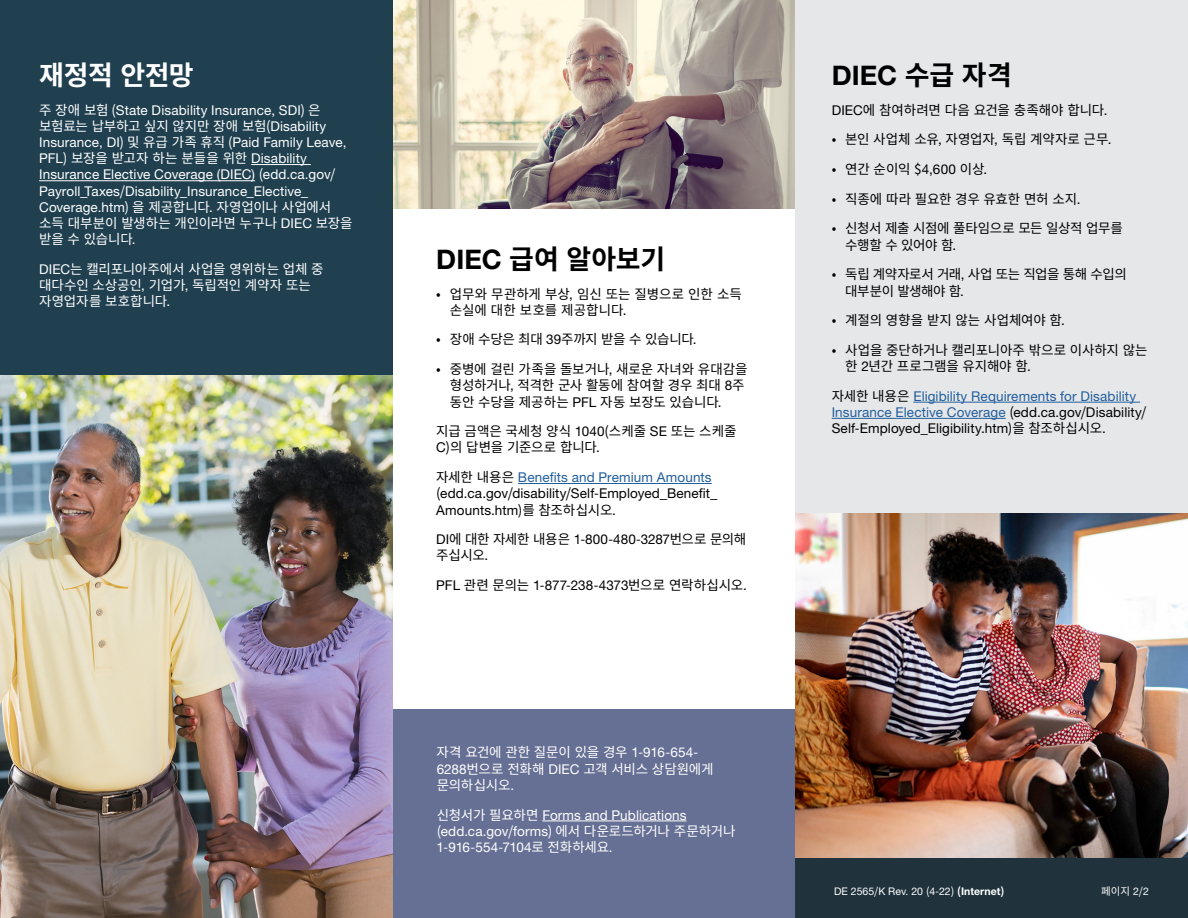
<style>
.page{position:relative;width:1188px;height:918px;background:#fff}
.page>*{position:absolute;margin:0;border:0;box-sizing:border-box;transform-origin:0 0}
.t1{font:700 27px "Source Han Sans KR";color:#000}
.t2{font:700 27px "Helvetica Neue LT Std";color:#000}
.t3{font:700 27px "Source Han Sans KR";letter-spacing:-.02em;color:#fff}
.t4{font:13.5px/16.2px "Source Han Sans KR";letter-spacing:-.015em;color:#000}
.t5{font:13.5px/16.2px "Helvetica Neue LT Std";letter-spacing:.01em;color:#fff}
.t6{font:13.5px/16.2px "Helvetica Neue LT Std";letter-spacing:.01em;color:#215e9e}
.t7{font:13.5px/16.2px "Source Han Sans KR";letter-spacing:-.015em;color:#fff}
.t8{font:13.5px/16.2px "Helvetica Neue LT Std";letter-spacing:.01em;color:#000}
.t9{font:10.5px "Helvetica Neue LT Std";color:#fff}
.t10{font:10.5px "Source Han Sans KR";color:#fff}
.s1{font-family:"Source Han Sans KR"}
.s2{font-family:"Helvetica Neue LT Std"}
.s3{color:#215e9e}
.s4{font-family:"Source Han Sans KR";color:#000}
.s5{color:#000}
.s6{font-family:"Source Han Sans KR";font-weight:700}
.s7{font-weight:700}
</style>
<div class="page">
<div style="left:0;top:0;width:393px;height:376px;background:#204050"></div>
<div style="left:391px;top:710px;width:406px;height:208px;background:#667094"></div>
<div style="left:795px;top:0;width:393px;height:554px;background:#e6e7e8"></div>
<hr style="left:913px;top:402px;width:227px;height:1px;background:#215e9e">
<hr style="left:832px;top:418px;width:174px;height:1px;background:#215e9e">
<hr style="left:542px;top:821px;width:145px;height:1px;background:#fff">
<hr style="left:251px;top:164px;width:60px;height:1px;background:#fff">
<hr style="left:39px;top:180px;width:216px;height:1px;background:#fff">
<img style="left:0;top:376px;width:393px;height:542px">
<img style="left:393px;top:0;width:402px;height:208px">
<hr style="left:518px;top:483px;width:194px;height:1px;background:#215e9e">
<img style="left:795px;top:513px;width:393px;height:346px">
<div style="left:795px;top:859px;width:393px;height:59px;background:#20323c"></div>
<h2 class="t3" style="left:39px;top:60px;width:156px">재정적 안전망</h2>
<p class="t5" style="left:39px;top:102px;width:315px"><span class="s1">주 장애 보험 (</span>State Disability Insurance, SDI<span class="s1">) 은 보험료는 납부하고 싶지 않지만 장애 보험(</span>Disability Insurance, DI<span class="s1">) 및 유급 가족 휴직 (</span>Paid Family Leave, PFL<span class="s1">) 보장을 받고자 하는 분들을 위한</span> Disability Insurance Elective Coverage (DIEC) <span class="s1">(</span>edd.ca.gov<span class="s1">/ </span>Payroll<span class="s1">_</span>Taxes<span class="s1">/</span>Disability<span class="s1">_</span>Insurance<span class="s1">_</span>Elective<span class="s1">_ </span>Coverage.htm<span class="s1">) 을 제공합니다</span>. <span class="s1">자영업이나 사업에서 소득 대부분이 발생하는 개인이라면 누구나</span> DIEC <span class="s1">보장을 받을 수 있습니다</span>.</p>
<p class="t7" style="left:39px;top:261px;width:286px"><span class="s2">DIEC</span>는 캘리포니아주에서 사업을 영위하는 업체 중 대다수인 소상공인<span class="s2">,</span> 기업가<span class="s2">,</span> 독립적인 계약자 또는 자영업자를 보호합니다<span class="s2">.</span></p>
<h2 class="t1" style="left:436px;top:244px;width:231px"><span class="s2">DIEC</span> 급여 알아보기</h2>
<p class="t4" style="left:450px;top:286px;width:294px;text-indent:-14px">• 업무와 무관하게 부상<span class="s2">,</span> 임신 또는 질병으로 인한 소득 손실에 대한 보호를 제공합니다<span class="s2">.</span></p>
<p class="t4" style="left:436px;top:332px;width:262px">• 장애 수당은 최대 <span class="s2">39</span>주까지 받을 수 있습니다<span class="s2">.</span></p>
<p class="t4" style="left:450px;top:361px;width:299px;text-indent:-14px">• 중병에 걸린 가족을 돌보거나<span class="s2">,</span> 새로운 자녀와 유대감을 형성하거나<span class="s2">,</span> 적격한 군사 활동에 참여할 경우 최대 <span class="s2">8</span>주 동안 수당을 제공하는 <span class="s2">PFL</span> 자동 보장도 있습니다<span class="s2">.</span></p>
<p class="t4" style="left:436px;top:424px;width:302px">지급 금액은 국세청 양식 <span class="s2">1040</span>(스케줄 <span class="s2">SE</span> 또는 스케줄<br><span class="s2">C</span>)의 답변을 기준으로 합니다<span class="s2">.</span></p>
<p class="t8" style="left:436px;top:469px;width:283px"><span class="s1">자세한 내용은</span> <span class="s3">Benefits and Premium Amounts </span><span class="s1">(</span>edd.ca.gov<span class="s1">/</span>disability<span class="s1">/</span>Self<span class="s1">-</span>Employed<span class="s1">_</span>Benefit<span class="s1">_<br></span>Amounts.htm<span class="s1">)를 참조하십시오</span>.</p>
<p class="t4" style="left:436px;top:532px;width:312px"><span class="s2">DI</span>에 대한 자세한 내용은 <span class="s2">1</span>-<span class="s2">800</span>-<span class="s2">480</span>-<span class="s2">3287</span>번으로 문의해 주십시오<span class="s2">.</span></p>
<p class="t4" style="left:436px;top:577px;width:312px"><span class="s2">PFL</span> 관련 문의는 <span class="s2">1</span>-<span class="s2">877</span>-<span class="s2">238</span>-<span class="s2">4373</span>번으로 연락하십시오<span class="s2">.</span></p>
<p class="t7" style="left:437px;top:745px;width:279px">자격 요건에 관한 질문이 있을 경우 <span class="s2">1</span>-<span class="s2">916</span>-<span class="s2">654</span>-<br><span class="s2">6288</span>번으로 전화해 <span class="s2">DIEC</span> 고객 서비스 상담원에게 문의하십시오<span class="s2">.</span></p>
<p class="t5" style="left:437px;top:806px;width:300px"><span class="s1">신청서가 필요하면</span> Forms and Publications <span class="s1">(</span>edd.ca.gov<span class="s1">/</span>forms<span class="s1">) 에서 다운로드하거나 주문하거나<br></span>1<span class="s1">-</span>916<span class="s1">-</span>554<span class="s1">-</span>7104<span class="s1">로 전화하세요</span>.</p>
<h2 class="t2" style="left:832px;top:59px;width:182px">DIEC <span class="s1">수급 자격</span></h2>
<p class="t4" style="left:832px;top:102px;width:277px"><span class="s2">DIEC</span>에 참여하려면 다음 요건을 충족해야 합니다<span class="s2">.</span></p>
<p class="t4" style="left:832px;top:132px;width:281px">• 본인 사업체 소유<span class="s2">,</span> 자영업자<span class="s2">,</span> 독립 계약자로 근무<span class="s2">.</span></p>
<p class="t4" style="left:832px;top:161px;width:157px">• 연간 순이익 $<span class="s2">4,600</span> 이상<span class="s2">.</span></p>
<p class="t4" style="left:832px;top:191px;width:250px">• 직종에 따라 필요한 경우 유효한 면허 소지<span class="s2">.</span></p>
<p class="t4" style="left:845px;top:221px;width:279px;text-indent:-14px">• 신청서 제출 시점에 풀타임으로 모든 일상적 업무를 수행할 수 있어야 함<span class="s2">.</span></p>
<p class="t4" style="left:845px;top:267px;width:283px;text-indent:-14px">• 독립 계약자로서 거래<span class="s2">,</span> 사업 또는 직업을 통해 수입의 대부분이 발생해야 함<span class="s2">.</span></p>
<p class="t4" style="left:832px;top:312px;width:235px">• 계절의 영향을 받지 않는 사업체여야 함<span class="s2">.</span></p>
<p class="t4" style="left:845px;top:342px;width:304px;text-indent:-14px">• 사업을 중단하거나 캘리포니아주 밖으로 이사하지 않는 한 <span class="s2">2</span>년간 프로그램을 유지해야 함<span class="s2">.</span></p>
<p class="t6" style="left:832px;top:388px;width:316px"><span class="s4">자세한 내용은</span> Eligibility Requirements for Disability<br>Insurance Elective Coverage <span class="s4">(</span><span class="s5">edd.ca.gov</span><span class="s4">/</span><span class="s5">Disability</span><span class="s4">/<br></span><span class="s5">Self</span><span class="s4">-</span><span class="s5">Employed</span><span class="s4">_</span><span class="s5">Eligibility.htm</span><span class="s4">)을 참조하십시오</span><span class="s5">.</span></p>
<p class="t9" style="left:834px;top:885px;width:172px">DE 2565<span class="s1">/</span>K Rev. 20 <span class="s1">(</span>4<span class="s1">-</span>22<span class="s1">)</span> <span class="s6">(</span><span class="s7">Internet</span><span class="s6">)</span></p>
<p class="t10" style="left:1101px;top:885px;width:49px">페이지 <span class="s2">2</span>/<span class="s2">2</span></p>
</div>
